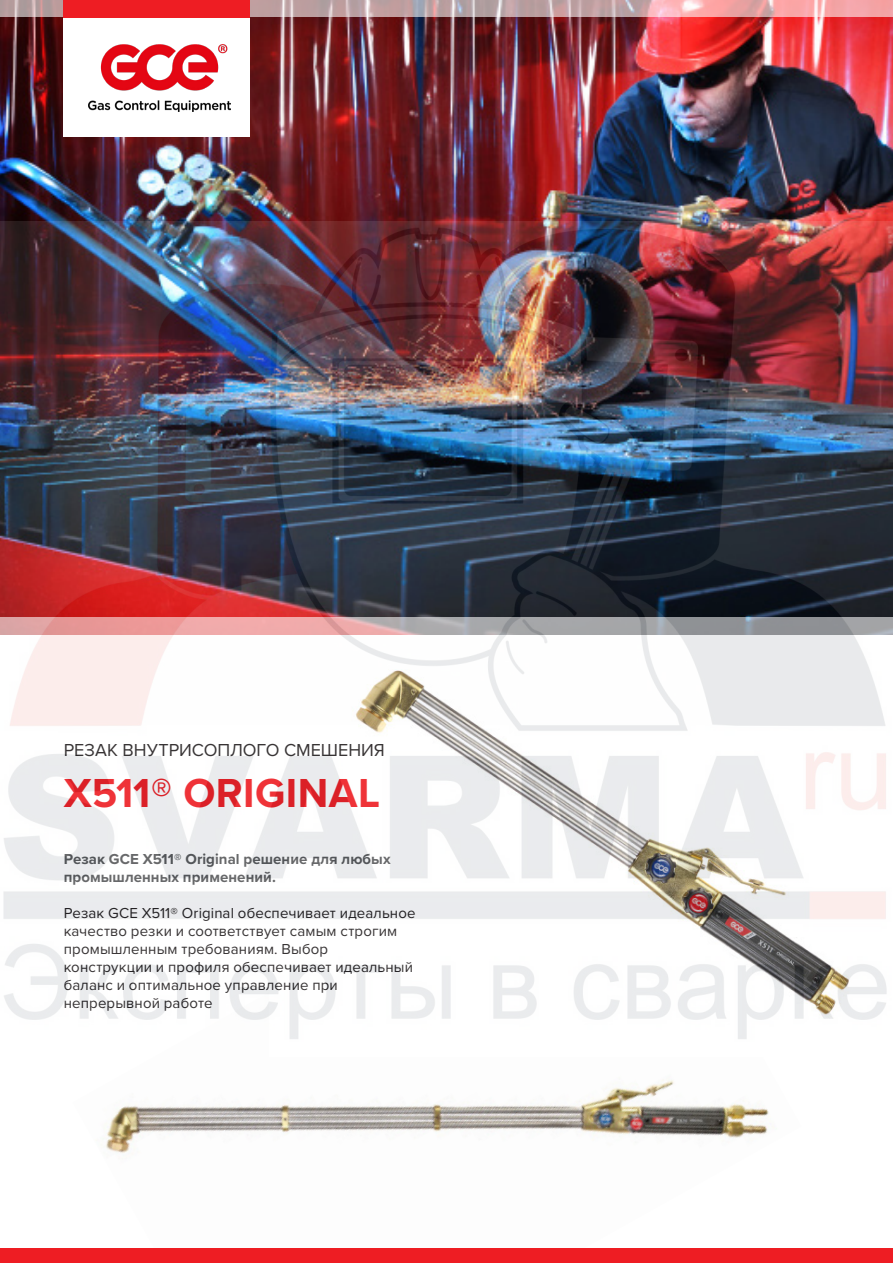
<style>
.page{position:relative;width:893px;height:1263px;background:#fff}
.page>*{position:absolute;margin:0;border:0;box-sizing:border-box;transform-origin:0 0}
.Headline_Colour_28pt{font:700 42px "Proxima Nova";letter-spacing:.01em;color:#ee1d23}
.Sub-headline_Black_1{font:18px "Proxima Nova";letter-spacing:-.005em;color:#231f20}
.Bodycopy_10pt{font:15px/18px "Proxima Nova";letter-spacing:.01em;color:#231f20}
.Bodycopy_10pt-2{font:700 15px/18px "Proxima Nova";letter-spacing:.005em;color:#57585a}
</style>
<div class="page">
<img style="left:106px;top:1080px;width:663px;height:73px">
<div style="left:0;top:1248px;width:893px;height:15px;background:#ee1d23"></div>
<img style="left:0;top:17px;width:893px;height:205px">
<svg style="left:0;top:0;width:893px;height:17px;background:#d0a7aa"></svg>
<div style="left:64px;top:0;width:186px;height:136px;background:linear-gradient(to right,#fff,#fff)"></div>
<div style="left:64px;top:0;width:186px;height:17px;background:#ee1d23"></div>
<div style="left:69px;top:18px;width:177px;height:116px;background:#fff"></div>
<img style="left:89px;top:45px;width:142px;height:67px">
<img style="left:0;top:222px;width:893px;height:817px">
<p class="Sub-headline_Black_1" style="left:64px;top:737px;width:322px">РЕЗАК ВНУТРИСОПЛОГО СМЕШЕНИЯ</p>
<p class="Headline_Colour_28pt" style="left:64px;top:761px;width:318px">X511® ORIGINAL</p>
<p class="Bodycopy_10pt-2" style="left:64px;top:850px;width:328px">Резак GCE X511® Original решение для любых промышленных применений.</p>
<p class="Bodycopy_10pt" style="left:64px;top:903px;width:353px">Резак GCE X511® Original обеспечивает идеальное качество резки и соответствует самым строгим промышленным требованиям. Выбор</p>
<p class="Bodycopy_10pt" style="left:64px;top:957px;width:351px">конструкции и профиля обеспечивает идеальный баланс и оптимальное управление при непрерывной работе</p>
</div>
